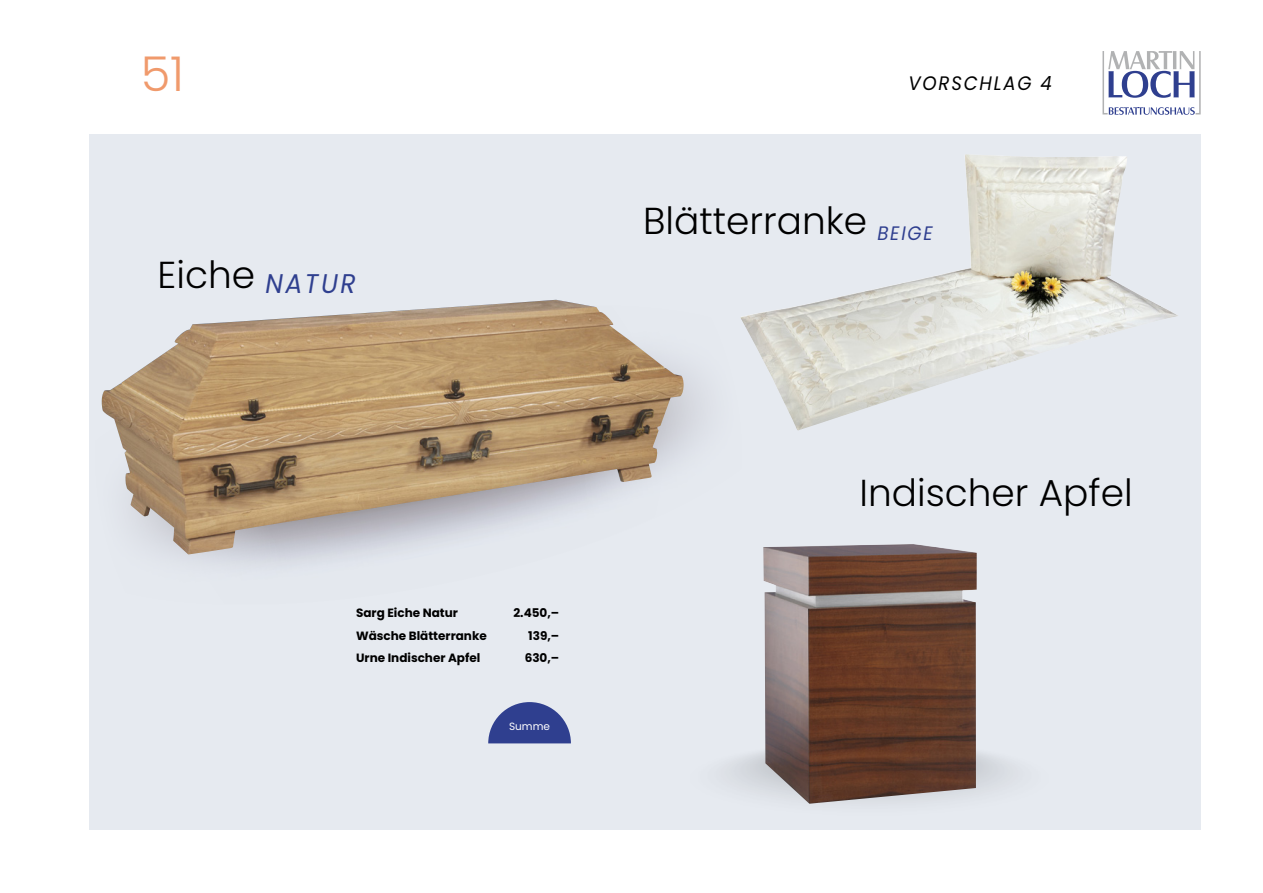
<style>
.page{position:relative;width:1263px;height:893px;background:#fff}
.page>*{position:absolute;margin:0;border:0;box-sizing:border-box;transform-origin:0 0}
.t1{font:300 48px "Poppins";color:#f09a6c}
.t2{font:300 37.5px "Poppins";color:#000}
.t3{font:italic 19.5px "Poppins";letter-spacing:.1em;color:#000;scale:.93 1}
.t4{font:700 12px "Poppins";color:#000}
.t5{font:10.5px "Poppins";color:#fff}
</style>
<div class="page">
<div style="left:90px;top:135px;width:1111px;height:695px;background:#e6eaf0"></div>
<img style="left:805px;top:154px;width:373px;height:271px">
<img style="left:89px;top:305px;width:725px;height:321px">
<img style="left:102px;top:300px;width:582px;height:254px">
<img style="left:763px;top:544px;width:214px;height:260px">
<svg style="left:1102px;top:51px;width:99px;height:64px"></svg>
<svg style="left:488px;top:702px;width:83px;height:41px"></svg>
<h1 class="t1" style="left:141px;top:46px;width:45px">51</h1>
<h2 class="t2" style="left:158px;top:253px;width:200px">Eiche <sub>NATUR</sub></h2>
<p class="t4" style="left:356px;top:606px;width:103px">Sarg Eiche Natur</p>
<p class="t4" style="left:513px;top:606px;width:47px">2.450,–</p>
<p class="t4" style="left:356px;top:629px;width:132px">Wäsche Blätterranke</p>
<p class="t4" style="left:528px;top:629px;width:32px">139,–</p>
<p class="t4" style="left:356px;top:651px;width:126px">Urne Indischer Apfel</p>
<p class="t4" style="left:525px;top:651px;width:36px">630,–</p>
<p class="t5" style="left:509px;top:720px;width:43px">Summe</p>
<h3 class="t3" style="left:908px;top:72px;width:156px">VORSCHLAG 4</h3>
<h2 class="t2" style="left:643px;top:199px;width:291px">Blätterranke <sub>BEIGE</sub></h2>
<h2 class="t2" style="left:859px;top:471px;width:275px">Indischer Apfel</h2>
</div>
